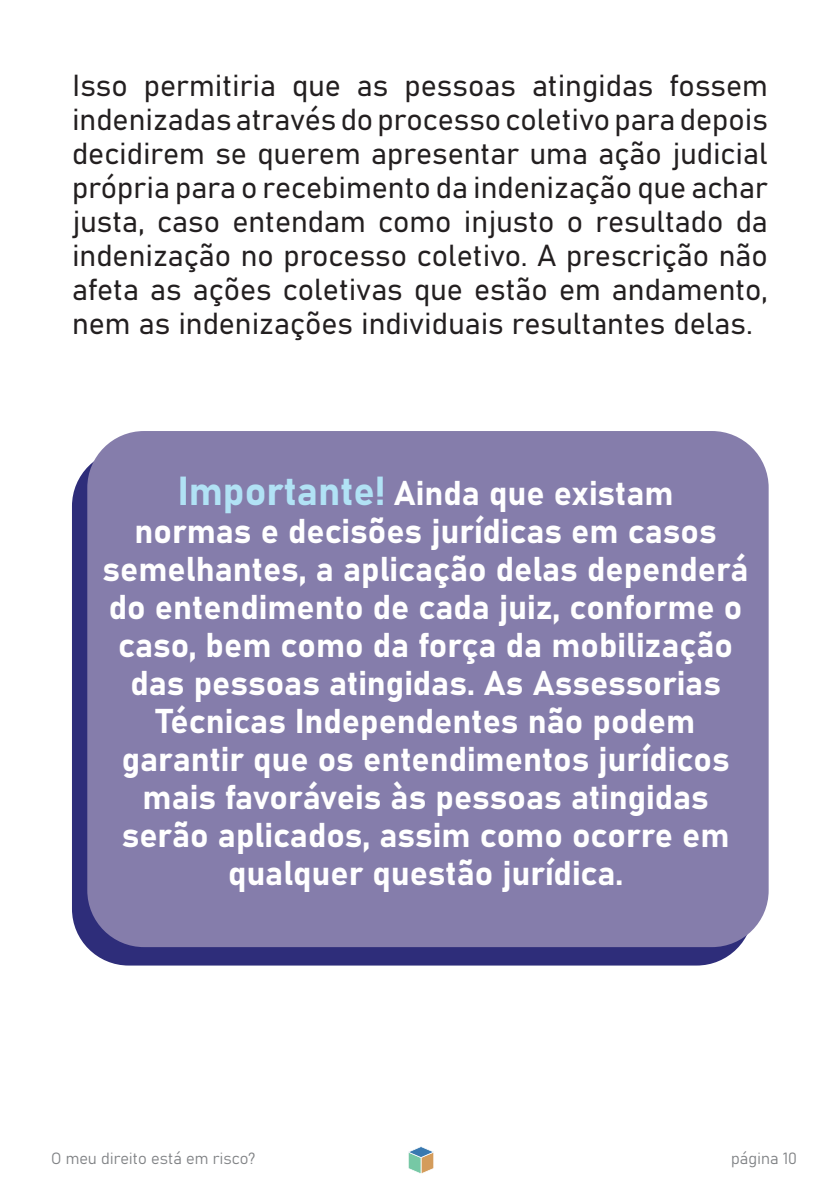
<style>
.page{position:relative;width:840px;height:1191px;background:#fff}
.page>*{position:absolute;margin:0;border:0;box-sizing:border-box;transform-origin:0 0}
.t1{font:34px/38px "Bahnschrift";color:#fff;text-align:center}
.t2{font:30px/34px "Bahnschrift";color:#231f20;text-align:justify}
.t3{font:16px "Bahnschrift";color:#808285}
.s1{font-size:40px;color:#b1e2f5}
</style>
<div class="page">
<div style="left:72px;top:449px;width:680px;height:516px;background:#2e2d7a;border-radius:57px"></div>
<div style="left:87px;top:431px;width:681px;height:516px;background:#857dab;border-radius:57px"></div>
<svg style="left:408px;top:1146px;width:26px;height:28px"></svg>
<p class="t2" style="left:72px;top:66px;width:697px">Isso permitiria que as pessoas atingidas fossem indenizadas através do processo coletivo para depois decidirem se querem apresentar uma ação judicial própria para o recebimento da indenização que achar justa, caso entendam como injusto o resultado da indenização no processo coletivo. A prescrição não afeta as ações coletivas que estão em andamento, nem as indenizações individuais resultantes delas.</p>
<p class="t1" style="left:103px;top:472px;width:647px"><span class="s1">Importante!</span> Ainda que existam<br>normas e decisões jurídicas em casos semelhantes, a aplicação delas dependerá do entendimento de cada juiz, conforme o caso, bem como da força da mobilização das pessoas atingidas. As Assessorias Técnicas Independentes não podem garantir que os entendimentos jurídicos mais favoráveis às pessoas atingidas serão aplicados, assim como ocorre em qualquer questão jurídica.</p>
<p class="t3" style="left:51px;top:1146px;width:206px">O meu direito está em risco?</p>
<p class="t3" style="left:730px;top:1146px;width:67px">página 10</p>
</div>
